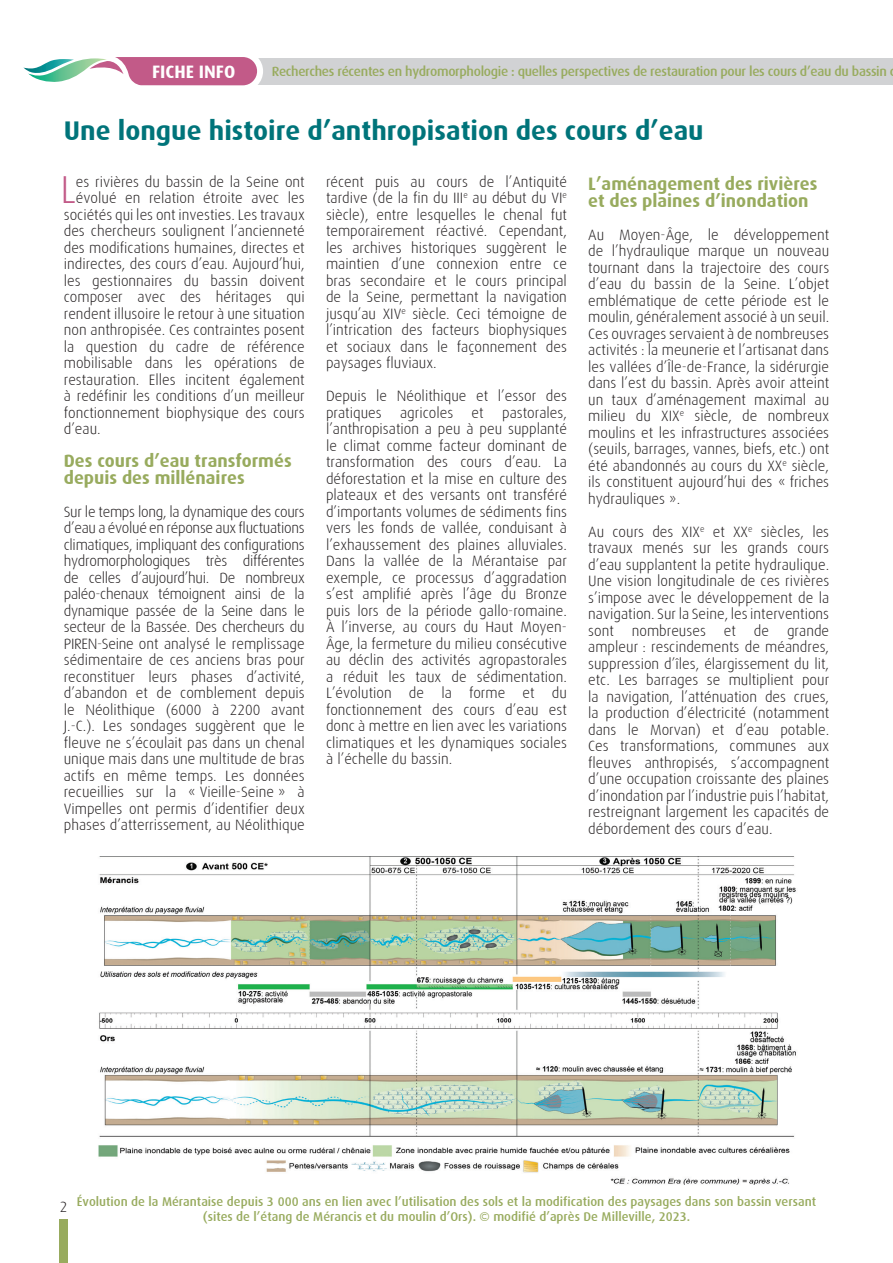
<style>
.page{position:relative;width:893px;height:1263px;background:#fff}
.page>*{position:absolute;margin:0;border:0;box-sizing:border-box;transform-origin:0 0}
.t1{font:300 39px "Dax";color:#c25a88}
.t2{font:700 27px "Dax";color:#00747a}
.t3{font:700 18px/16.5px "Dax";color:#98ab5e}
.t4{font:700 18px "Dax";color:#fff}
.t5{font:300 15px/16.5px "Dax";color:#231f20;text-align:justify}
.t6{font:500 13.5px "Dax";letter-spacing:-.025em;color:#98ab5e}
.t7{font:500 12.75px/15.3px "Dax";color:#98ab5e;text-align:center}
</style>
<div class="page">
<div style="left:213px;top:58px;width:680px;height:27px;background:#d1d2d4"></div>
<svg style="left:23px;top:57px;width:240px;height:29px"></svg>
<div style="left:60px;top:1219px;width:8px;height:44px;background:#98ab5e"></div>
<img style="left:98px;top:856px;width:698px;height:329px">
<p class="t4" style="left:152px;top:62px;width:85px">FICHE INFO</p>
<p class="t6" style="left:272px;top:64px;width:617px">Recherches récentes en hydromorphologie : quelles perspectives de restauration pour les cours d’eau du bassin</p>
<h2 class="t2" style="left:64px;top:115px;width:641px">Une longue histoire d’anthropisation des cours d’eau</h2>
<h1 class="t1" style="left:60px;top:168px;width:17px">L</h1>
<p class="t5" style="left:76px;top:173px;width:230px">es rivières du bassin de la Seine ont</p>
<p class="t5" style="left:76px;top:190px;width:230px">évolué en relation étroite avec les</p>
<p class="t5" style="left:64px;top:206px;width:242px">sociétés qui les ont investies. Les travaux</p>
<p class="t5" style="left:64px;top:223px;width:242px">des chercheurs soulignent l’ancienneté</p>
<p class="t5" style="left:64px;top:239px;width:242px">des modifications humaines, directes et</p>
<p class="t5" style="left:64px;top:256px;width:242px">indirectes, des cours d’eau. Aujourd’hui,</p>
<p class="t5" style="left:64px;top:272px;width:242px">les gestionnaires du bassin doivent</p>
<p class="t5" style="left:64px;top:289px;width:242px">composer avec des héritages qui</p>
<p class="t5" style="left:64px;top:305px;width:242px">rendent illusoire le retour à une situation</p>
<p class="t5" style="left:64px;top:322px;width:242px">non anthropisée. Ces contraintes posent</p>
<p class="t5" style="left:64px;top:338px;width:242px">la question du cadre de référence</p>
<p class="t5" style="left:64px;top:355px;width:242px">mobilisable dans les opérations de</p>
<p class="t5" style="left:64px;top:371px;width:242px">restauration. Elles incitent également</p>
<p class="t5" style="left:64px;top:388px;width:242px">à redéfinir les conditions d’un meilleur</p>
<p class="t5" style="left:64px;top:404px;width:242px">fonctionnement biophysique des cours</p>
<p class="t5" style="left:64px;top:421px;width:38px">d’eau.</p>
<p class="t3" style="left:64px;top:453px;width:229px">Des cours d’eau transformés depuis des millénaires</p>
<p class="t5" style="left:64px;top:503px;width:242px">Sur le temps long, la dynamique des cours d’eau a évolué en réponse aux fluctuations climatiques, impliquant des configurations hydromorphologiques très différentes de celles d’aujourd’hui. De nombreux paléo-chenaux témoignent ainsi de la dynamique passée de la Seine dans le secteur de la Bassée. Des chercheurs du PIREN-Seine ont analysé le remplissage sédimentaire de ces anciens bras pour reconstituer leurs phases d’activité, d’abandon et de comblement depuis le Néolithique (6000 à 2200 avant J.-C.). Les sondages suggèrent que le fleuve ne s’écoulait pas dans un chenal unique mais dans une multitude de bras actifs en même temps. Les données recueillies sur la « Vieille-Seine » à Vimpelles ont permis d’identifier deux phases d’atterrissement, au Néolithique</p>
<p class="t5" style="left:326px;top:173px;width:242px">récent puis au cours de l’Antiquité tardive (de la fin du III<sup>e</sup> au début du VI<sup>e </sup>siècle), entre lesquelles le chenal fut temporairement réactivé. Cependant, les archives historiques suggèrent le maintien d’une connexion entre ce bras secondaire et le cours principal de la Seine, permettant la navigation jusqu’au XIV<sup>e</sup> siècle. Ceci témoigne de l’intrication des facteurs biophysiques et sociaux dans le façonnement des paysages fluviaux.</p>
<p class="t5" style="left:326px;top:388px;width:242px">Depuis le Néolithique et l’essor des pratiques agricoles et pastorales, l’anthropisation a peu à peu supplanté le climat comme facteur dominant de transformation des cours d’eau. La déforestation et la mise en culture des plateaux et des versants ont transféré d’importants volumes de sédiments fins vers les fonds de vallée, conduisant à l’exhaussement des plaines alluviales.<br>Dans la vallée de la Mérantaise par exemple, ce processus d’aggradation s’est amplifié après l’âge du Bronze puis lors de la période gallo-romaine.<br>À l’inverse, au cours du Haut Moyen-Âge, la fermeture du milieu consécutive au déclin des activités agropastorales a réduit les taux de sédimentation.<br>L’évolution de la forme et du fonctionnement des cours d’eau est donc à mettre en lien avec les variations climatiques et les dynamiques sociales à l’échelle du bassin.</p>
<p class="t3" style="left:588px;top:176px;width:231px">L’aménagement des rivières et des plaines d’inondation</p>
<p class="t5" style="left:588px;top:226px;width:242px">Au Moyen-Âge, le développement de l’hydraulique marque un nouveau tournant dans la trajectoire des cours d’eau du bassin de la Seine. L’objet emblématique de cette période est le moulin, généralement associé à un seuil.<br>Ces ouvrages servaient à de nombreuses activités : la meunerie et l’artisanat dans les vallées d’Île-de-France, la sidérurgie dans l’est du bassin. Après avoir atteint un taux d’aménagement maximal au milieu du XIX<sup>e</sup> siècle, de nombreux moulins et les infrastructures associées (seuils, barrages, vannes, biefs, etc.) ont été abandonnés au cours du XX<sup>e</sup> siècle, ils constituent aujourd’hui des « friches hydrauliques ».</p>
<p class="t5" style="left:588px;top:523px;width:242px">Au cours des XIX<sup>e</sup> et XX<sup>e</sup> siècles, les travaux menés sur les grands cours d’eau supplantent la petite hydraulique.<br>Une vision longitudinale de ces rivières s’impose avec le développement de la navigation. Sur la Seine, les interventions sont nombreuses et de grande ampleur : rescindements de méandres, suppression d’îles, élargissement du lit, etc. Les barrages se multiplient pour la navigation, l’atténuation des crues, la production d’électricité (notamment dans le Morvan) et d’eau potable.<br>Ces transformations, communes aux fleuves anthropisés, s’accompagnent d’une occupation croissante des plaines d’inondation par l’industrie puis l’habitat, restreignant largement les capacités de débordement des cours d’eau.</p>
<p class="t5" style="left:60px;top:1199px;width:9px">2</p>
<p class="t7" style="left:77px;top:1194px;width:741px">Évolution de la Mérantaise depuis 3 000 ans en lien avec l’utilisation des sols et la modification des paysages dans son bassin versant (sites de l’étang de Mérancis et du moulin d’Ors). © modifié d’après De Milleville, 2023.</p>
</div>
